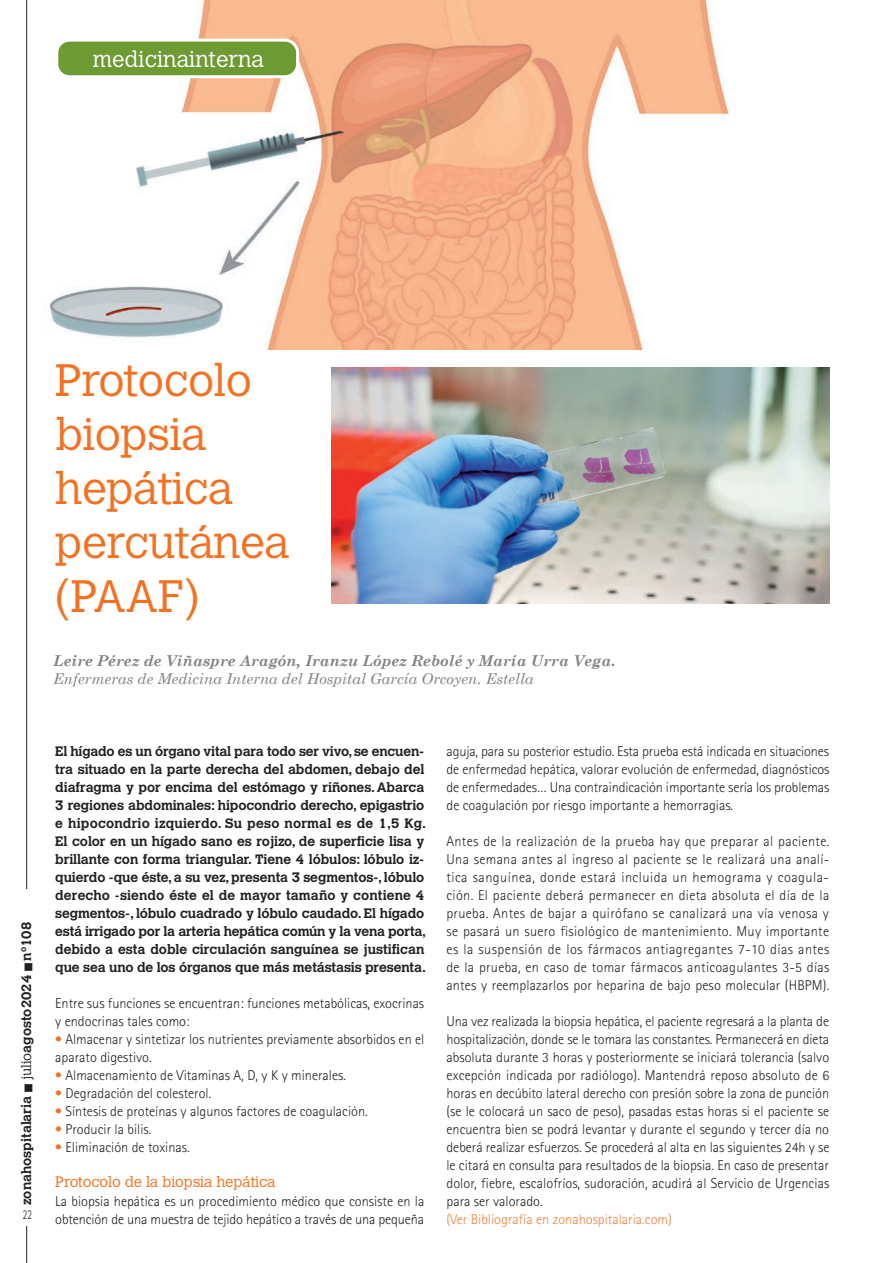
<style>
.page{position:relative;width:893px;height:1263px;background:#fff}
.page>*{position:absolute;margin:0;border:0;box-sizing:border-box;transform-origin:0 0}
.t1{font:300 45px/54px "Calvert MT Std";letter-spacing:-.01em;color:#f37121}
.t2{font:300 22.5px "Calvert MT Std";color:#fff}
.t3{font:italic 700 15px "Century Schoolbook";color:#808285}
.t4{font:italic 15px "Century Schoolbook";color:#808285}
.t5{font:300 15px "Calvert MT Std";letter-spacing:-.01em;color:#f37121}
.t6{font:300 14.25px/18px "Rotis Sans Serif Std";color:#231f20}
.t7{font:300 14.25px "Rotis Sans Serif Std";color:#f37f3b}
.t8{font:700 13.5px/18px "Calvert MT Std";letter-spacing:-.01em;color:#231f20}
.t9{font:300 13.5px "Rotis Sans Serif Std";color:#231f20;scale:.7 1}
.s1{font-weight:300}
.s2{color:#f37121}
</style>
<div class="page">
<img style="left:27px;top:0;width:702px;height:350px">
<div style="left:57px;top:40px;width:241px;height:37px;background:#6e9a34;border-radius:13px"></div>
<div style="left:55px;top:39px;width:244px;height:39px;border:3px solid #fff;border-radius:13px"></div>
<hr style="left:26px;top:0;width:1px;height:1263px;background:#231f20">
<div style="left:18px;top:889px;width:17px;height:320px;background:#fff"></div>
<div style="left:19px;top:1208px;width:17px;height:17px;background:#fff"></div>
<img style="left:332px;top:368px;width:497px;height:236px">
<h2 class="t2" style="left:93px;top:46px;width:173px">medicinainterna</h2>
<h1 class="t1" style="left:55px;top:354px;width:236px">Protocolo biopsia hepática percutánea (PAAF)</h1>
<p class="t3" style="left:53px;top:651px;width:564px">Leire Pérez de Viñaspre Aragón, Iranzu López Rebolé y María Urra Vega.</p>
<p class="t4" style="left:53px;top:669px;width:482px">Enfermeras de Medicina Interna del Hospital García Orcoyen. Estella</p>
<p class="t8" style="left:17px;top:1205px;width:284px;rotate:-90deg">zonahospitalaria ■ <span class="s1">julio</span>agosto2024 ■ nº108</p>
<p class="t9" style="left:23px;top:1207px;width:14px">22</p>
<p class="t8" style="left:55px;top:742px;width:372px">El hígado es un órgano vital para todo ser vivo, se encuen&shy;tra situado en la parte derecha del abdomen, debajo del diafragma y por encima del estómago y riñones. Abarca 3 regiones abdominales: hipocondrio derecho, epigastrio e hipocondrio izquierdo. Su peso normal es de 1,5 Kg.<br>El color en un hígado sano es rojizo, de superficie lisa y brillante con forma triangular. Tiene 4 lóbulos: lóbulo iz&shy;quierdo -que éste, a su vez, presenta 3 segmentos-, lóbulo derecho -siendo éste el de mayor tamaño y contiene 4 segmentos-, lóbulo cuadrado y lóbulo caudado. El hígado está irrigado por la arteria hepática común y la vena porta, debido a esta doble circulación sanguínea se justifican que sea uno de los órganos que más metástasis presenta.</p>
<p class="t6" style="left:55px;top:994px;width:370px">Entre sus funciones se encuentran: funciones metabólicas, exocrinas y endocrinas tales como:</p>
<p class="t6" style="left:55px;top:1030px;width:371px"><span class="s2">•</span> Almacenar y sintetizar los nutrientes previamente absorbidos en el aparato digestivo.</p>
<p class="t6" style="left:55px;top:1066px;width:292px"><span class="s2">•</span> Almacenamiento de Vitaminas A, D, y K y minerales.</p>
<p class="t6" style="left:55px;top:1084px;width:158px"><span class="s2">•</span> Degradación del colesterol.</p>
<p class="t6" style="left:55px;top:1102px;width:314px"><span class="s2">•</span> Síntesis de proteínas y algunos factores de coagulación.</p>
<p class="t6" style="left:55px;top:1120px;width:98px"><span class="s2">•</span> Producir la bilis.</p>
<p class="t6" style="left:55px;top:1138px;width:136px"><span class="s2">•</span> Eliminación de toxinas.</p>
<p class="t5" style="left:55px;top:1174px;width:222px">Protocolo de la biopsia hepática</p>
<p class="t6" style="left:55px;top:1192px;width:371px">La biopsia hepática es un procedimiento médico que consiste en la obtención de una muestra de tejido hepático a través de una pequeña</p>
<p class="t6" style="left:446px;top:742px;width:385px;text-align:justify">aguja, para su posterior estudio. Esta prueba está indicada en situaciones de enfermedad hepática, valorar evolución de enfermedad, diagnósticos de enfermedades… Una contraindicación importante sería los problemas de coagulación por riesgo importante a hemorragias.</p>
<p class="t6" style="left:446px;top:832px;width:384px;text-align:justify">Antes de la realización de la prueba hay que preparar al paciente.<br>Una semana antes al ingreso al paciente se le realizará una analí&shy;tica sanguínea, donde estará incluida un hemograma y coagula&shy;ción. El paciente deberá permanecer en dieta absoluta el día de la prueba. Antes de bajar a quirófano se canalizará una vía venosa y se pasará un suero fisiológico de mantenimiento. Muy importante es la suspensión de los fármacos antiagregantes 7-10 días antes de la prueba, en caso de tomar fármacos anticoagulantes 3-5 días antes y reemplazarlos por heparina de bajo peso molecular (HBPM).</p>
<p class="t6" style="left:446px;top:1012px;width:384px;text-align:justify">Una vez realizada la biopsia hepática, el paciente regresará a la planta de hospitalización, donde se le tomara las constantes. Permanecerá en dieta absoluta durante 3 horas y posteriormente se iniciará tolerancia (salvo excepción indicada por radiólogo). Mantendrá reposo absoluto de 6 horas en decúbito lateral derecho con presión sobre la zona de punción (se le colocará un saco de peso), pasadas estas horas si el paciente se encuentra bien se podrá levantar y durante el segundo y tercer día no deberá realizar esfuerzos. Se procederá al alta en las siguientes 24h y se le citará en consulta para resultados de la biopsia. En caso de presentar dolor, fiebre, escalofríos, sudoración, acudirá al Servicio de Urgencias para ser valorado.</p>
<p class="t7" style="left:446px;top:1211px;width:227px">(Ver Bibliografía en zonahospitalaria.com)</p>
</div>
